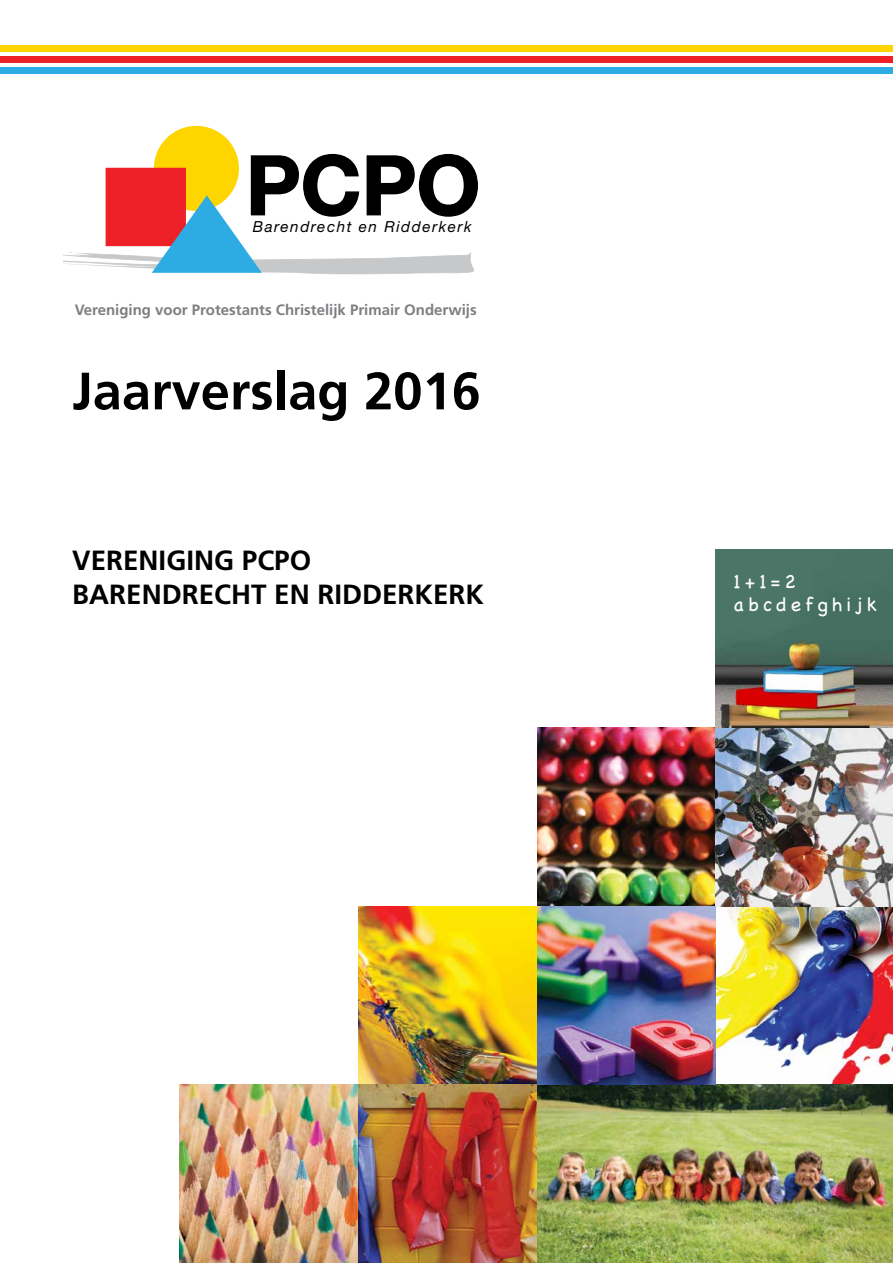
<style>
.page{position:relative;width:893px;height:1263px;background:#fff}
.page>*{position:absolute;margin:0;border:0;box-sizing:border-box;transform-origin:0 0}
.t1{font:700 82.2px "Helvetica Neue";color:#000}
.t2{font:700 52.5px "Frutiger LT Std";color:#000}
.t3{font:700 27.75px/33.3px "Frutiger LT Std";color:#000}
.t4{font:19.65px/23.5px "Chalkboard";color:#fff}
.t5{font:italic 15.3px "Helvetica Neue";letter-spacing:.1em;color:#000}
.t6{font:700 15px "Frutiger LT Std";color:#7c7e81}
</style>
<div class="page">
<div style="left:154px;top:126px;width:85px;height:85px;background:#ffd500;border-radius:50%"></div>
<svg style="left:64px;top:153px;width:414px;height:121px"></svg>
<div style="left:0;top:45px;width:893px;height:7px;background:#fed401"></div>
<div style="left:0;top:56px;width:893px;height:7px;background:#ed2127"></div>
<div style="left:0;top:67px;width:893px;height:7px;background:#2cace2"></div>
<img style="left:537px;top:728px;width:356px;height:535px">
<img style="left:179px;top:1085px;width:180px;height:178px">
<img style="left:359px;top:906px;width:178px;height:357px">
<img style="left:715px;top:549px;width:178px;height:179px">
<h1 class="t1" style="left:246px;top:121px;width:236px">PCPO</h1>
<p class="t5" style="left:253px;top:215px;width:220px">Barendrecht en Ridderkerk</p>
<p class="t6" style="left:75px;top:301px;width:404px">Vereniging voor Protestants Christelijk Primair Onderwijs</p>
<h2 class="t2" style="left:72px;top:360px;width:410px">Jaarverslag 2016</h2>
<h3 class="t3" style="left:72px;top:544px;width:413px">VERENIGING PCPO<br>BARENDRECHT EN RIDDERKERK</h3>
<h3 class="t4" style="left:733px;top:569px;width:145px">1 + 1 = 2<br>a b c d e f g h i j k</h3>
</div>
